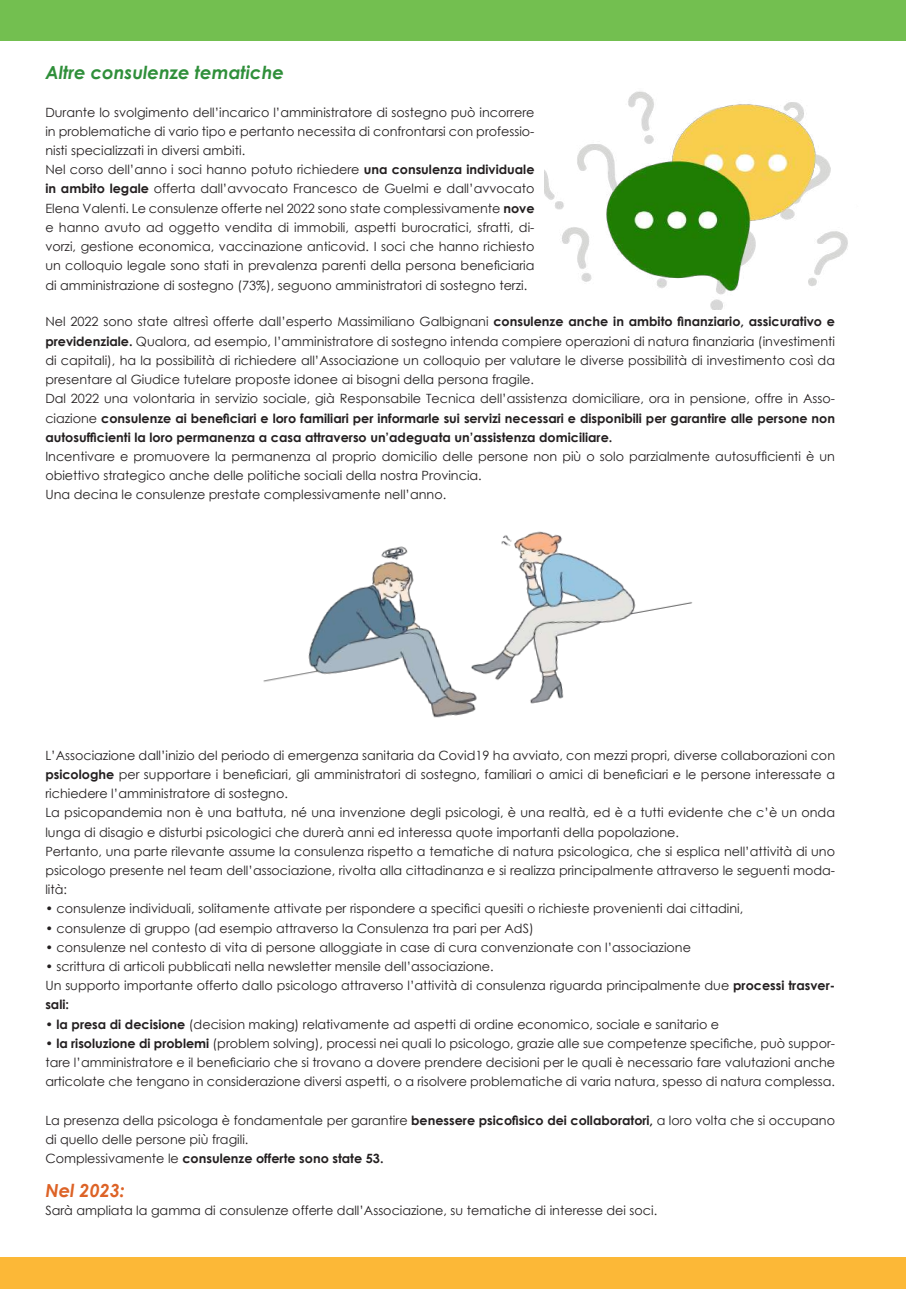
<style>
.page{position:relative;width:906px;height:1289px;background:#fff}
.page>*{position:absolute;margin:0;border:0;box-sizing:border-box;transform-origin:0 0}
.t1{font:italic 700 18px "Century Gothic";color:#2f8f3a}
.t2{font:italic 700 18px "Century Gothic";color:#dd6327}
.t3{font:12.75px/19.2px "Century Gothic";color:#231f20}
.s1{font-weight:700}
</style>
<div class="page">
<div style="left:0;top:1256px;width:906px;height:32px;background:#fcb837"></div>
<div style="left:0;top:0;width:906px;height:40px;background:#73bf50"></div>
<img style="left:544px;top:91px;width:304px;height:219px">
<img style="left:263px;top:531px;width:430px;height:187px">
<h1 class="t1" style="left:45px;top:59px;width:240px">Altre consulenze tematiche</h1>
<p class="t3" style="left:45px;top:102px;width:490px">Durante lo svolgimento dell’incarico l’amministratore di sostegno può incorrere in problematiche di vario tipo e pertanto necessita di confrontarsi con professio&shy;nisti specializzati in diversi ambiti.<br>Nel corso dell’anno i soci hanno potuto richiedere <span class="s1">una consulenza individuale in ambito legale</span> offerta dall’avvocato Francesco de Guelmi e dall’avvocato Elena Valenti. Le consulenze offerte nel 2022 sono state complessivamente <span class="s1">nove </span>e hanno avuto ad oggetto vendita di immobili, aspetti burocratici, sfratti, di&shy;vorzi, gestione economica, vaccinazione anticovid. I soci che hanno richiesto un colloquio legale sono stati in prevalenza parenti della persona beneficiaria di amministrazione di sostegno (73%), seguono amministratori di sostegno terzi.</p>
<p class="t3" style="left:45px;top:312px;width:791px">Nel 2022 sono state altresì offerte dall’esperto Massimiliano Galbignani <span class="s1">consulenze anche in ambito finanziario, assicurativo e previdenziale.</span> Qualora, ad esempio, l’amministratore di sostegno intenda compiere operazioni di natura finanziaria (investimenti di capitali), ha la possibilità di richiedere all’Associazione un colloquio per valutare le diverse possibilità di investimento così da presentare al Giudice tutelare proposte idonee ai bisogni della persona fragile.<br>Dal 2022 una volontaria in servizio sociale, già Responsabile Tecnica dell’assistenza domiciliare, ora in pensione, offre in Asso&shy;ciazione <span class="s1">consulenze ai beneficiari e loro familiari per informarle sui servizi necessari e disponibili per garantire alle persone non autosufficienti la loro permanenza a casa attraverso un’adeguata un’assistenza domiciliare.</span></p>
<p class="t3" style="left:45px;top:446px;width:791px">Incentivare e promuovere la permanenza al proprio domicilio delle persone non più o solo parzialmente autosufficienti è un obiettivo strategico anche delle politiche sociali della nostra Provincia.<br>Una decina le consulenze prestate complessivamente nell’anno.</p>
<p class="t3" style="left:45px;top:745px;width:791px">L’Associazione dall’inizio del periodo di emergenza sanitaria da Covid19 ha avviato, con mezzi propri, diverse collaborazioni con <span class="s1">psicologhe</span> per supportare i beneficiari, gli amministratori di sostegno, familiari o amici di beneficiari e le persone interessate a richiedere l’amministratore di sostegno.<br>La psicopandemia non è una battuta, né una invenzione degli psicologi, è una realtà, ed è a tutti evidente che c’è un onda lunga di disagio e disturbi psicologici che durerà anni ed interessa quote importanti della popolazione.<br>Pertanto, una parte rilevante assume la consulenza rispetto a tematiche di natura psicologica, che si esplica nell’attività di uno psicologo presente nel team dell’associazione, rivolta alla cittadinanza e si realizza principalmente attraverso le seguenti moda&shy;lità:</p>
<p class="t3" style="left:45px;top:899px;width:699px">• consulenze individuali, solitamente attivate per rispondere a specifici quesiti o richieste provenienti dai cittadini,</p>
<p class="t3" style="left:45px;top:918px;width:490px">• consulenze di gruppo (ad esempio attraverso la Consulenza tra pari per AdS)</p>
<p class="t3" style="left:45px;top:937px;width:647px">• consulenze nel contesto di vita di persone alloggiate in case di cura convenzionate con l’associazione</p>
<p class="t3" style="left:45px;top:956px;width:791px">• scrittura di articoli pubblicati nella newsletter mensile dell’associazione.<br>Un supporto importante offerto dallo psicologo attraverso l’attività di consulenza riguarda principalmente due <span class="s1">processi trasver&shy;sali:</span></p>
<p class="t3" style="left:45px;top:1014px;width:675px"><span class="s1">• la presa di decisione</span> (decision making) relativamente ad aspetti di ordine economico, sociale e sanitario e</p>
<p class="t3" style="left:45px;top:1033px;width:791px;text-align:justify"><span class="s1">• la risoluzione di problemi</span> (problem solving), processi nei quali lo psicologo, grazie alle sue competenze specifiche, può suppor&shy;tare l’amministratore e il beneficiario che si trovano a dovere prendere decisioni per le quali è necessario fare valutazioni anche articolate che tengano in considerazione diversi aspetti, o a risolvere problematiche di varia natura, spesso di natura complessa.</p>
<p class="t3" style="left:45px;top:1110px;width:791px">La presenza della psicologa è fondamentale per garantire <span class="s1">benessere psicofisico dei collaboratori,</span> a loro volta che si occupano di quello delle persone più fragili.<br>Complessivamente le <span class="s1">consulenze offerte sono state 53.</span></p>
<h1 class="t2" style="left:45px;top:1176px;width:81px">Nel 2023:</h1>
<p class="t3" style="left:45px;top:1200px;width:613px">Sarà ampliata la gamma di consulenze offerte dall’Associazione, su tematiche di interesse dei soci.</p>
</div>
